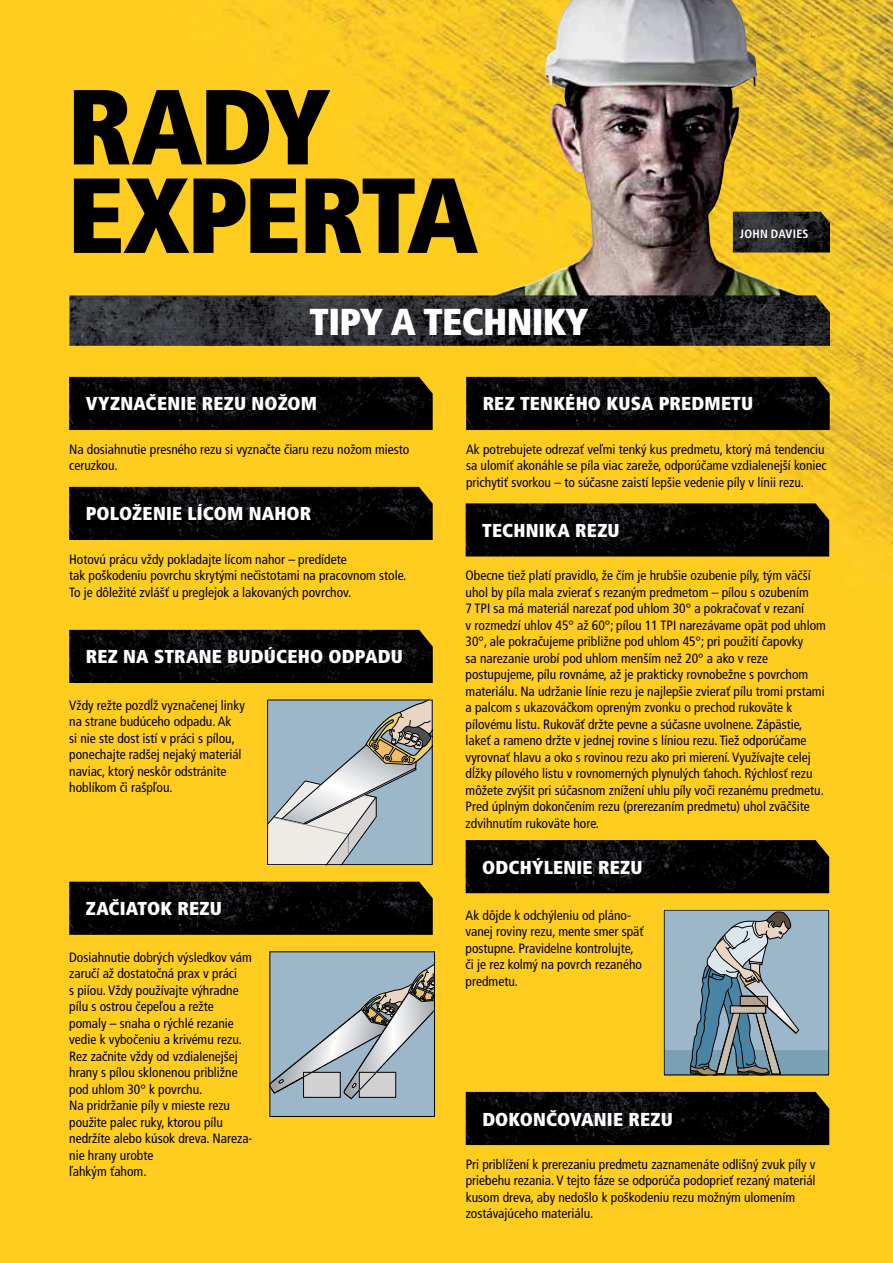
<style>
.page{position:relative;width:893px;height:1263px;background:#fff}
.page>*{position:absolute;margin:0;border:0;box-sizing:border-box;transform-origin:0 0}
.t1{font:900 condensed 106.5px/88.5px "Frutiger LT Std";letter-spacing:-.03em;color:#000}
.t2{font:900 condensed 37.5px "Frutiger CE";letter-spacing:-.02em;color:#fff}
.t3{font:900 condensed 18.75px "Frutiger CE";letter-spacing:.01em;color:#fff}
.t4{font:condensed 13.5px/16.5px "Frutiger CE";color:#000}
.t5{font:700 condensed 12px "Frutiger LT Std";letter-spacing:.02em;color:#fff}
</style>
<div class="page">
<img style="left:0;top:0;width:893px;height:1263px">
<img style="left:805px;top:28px;width:21px;height:15px">
<img style="left:805px;top:212px;width:25px;height:40px">
<img style="left:487px;top:0;width:318px;height:295px">
<img style="left:69px;top:295px;width:761px;height:51px">
<img style="left:69px;top:630px;width:364px;height:53px">
<img style="left:466px;top:840px;width:363px;height:53px">
<img style="left:69px;top:882px;width:364px;height:53px">
<img style="left:69px;top:377px;width:364px;height:53px">
<img style="left:466px;top:377px;width:364px;height:53px">
<img style="left:466px;top:503px;width:363px;height:53px">
<img style="left:69px;top:487px;width:364px;height:53px">
<img style="left:466px;top:1092px;width:363px;height:53px">
<svg style="left:269px;top:702px;width:162px;height:161px;background:#afbcc3"></svg>
<div style="left:267px;top:700px;width:166px;height:165px;border:1px solid #000"></div>
<svg style="left:666px;top:912px;width:161px;height:161px;background:#8ca4b3"></svg>
<svg style="left:271px;top:951px;width:165px;height:166px;background:#a3b3be"></svg>
<div style="left:269px;top:951px;width:166px;height:166px;border:1px solid #000"></div>
<h1 class="t1" style="left:67px;top:83px;width:412px">RADY<br>EXPERTA</h1>
<h2 class="t2" style="left:310px;top:300px;width:280px">TIPY A TECHNIKY</h2>
<p class="t5" style="left:740px;top:228px;width:70px">JOHN DAVIES</p>
<h3 class="t3" style="left:86px;top:393px;width:233px">VYZNAČENIE REZU NOŽOM</h3>
<h3 class="t3" style="left:483px;top:393px;width:272px">REZ TENKÉHO KUSA PREDMETU</h3>
<p class="t4" style="left:69px;top:441px;width:342px">Na dosiahnutie presného rezu si vyznačte čiaru rezu nožom miesto ceruzkou.</p>
<p class="t4" style="left:466px;top:441px;width:362px">Ak potrebujete odrezať veľmi tenký kus predmetu, ktorý má tendenciu sa ulomiť akonáhle se píla viac zareže, odporúčame vzdialenejší koniec prichytiť svorkou – to súčasne zaistí lepšie vedenie píly v línii rezu.</p>
<h3 class="t3" style="left:86px;top:503px;width:227px">POLOŽENIE LÍCOM NAHOR</h3>
<p class="t4" style="left:69px;top:551px;width:339px">Hotovú prácu vždy pokladajte lícom nahor – predídete<br>tak poškodeniu povrchu skrytými nečistotami na pracovnom stole.<br>To je dôležité zvlášť u preglejok a lakovaných povrchov.</p>
<h3 class="t3" style="left:86px;top:646px;width:318px">REZ NA STRANE BUDÚCEHO ODPADU</h3>
<p class="t4" style="left:69px;top:697px;width:177px">Vždy režte pozdĺž vyznačenej linky na strane budúceho odpadu. Ak<br>si nie ste dost istí v práci s pílou, ponechajte radšej nejaký materiál naviac, ktorý neskôr odstránite hoblíkom či rašpľou.</p>
<h3 class="t3" style="left:86px;top:898px;width:138px">ZAČIATOK REZU</h3>
<p class="t4" style="left:69px;top:949px;width:185px">Dosiahnutie dobrých výsledkov vám zaručí až dostatočná prax v práci<br>s piíou. Vždy používajte výhradne pílu s ostrou čepeľou a režte pomaly – snaha o rýchlé rezanie vedie k vybočeniu a krivému rezu.<br>Rez začnite vždy od vzdialenejšej hrany s pílou sklonenou približne pod uhlom 30° k povrchu.<br>Na pridržanie píly v mieste rezu použite palec ruky, ktorou pílu nedržíte alebo kúsok dreva. Nareza&shy;nie hrany urobte<br>ľahkým ťahom.</p>
<h3 class="t3" style="left:482px;top:519px;width:139px">TECHNIKA REZU</h3>
<p class="t4" style="left:466px;top:568px;width:362px">Obecne tiež platí pravidlo, že čím je hrubšie ozubenie píly, tým väčší uhol by píla mala zvierať s rezaným predmetom – pílou s ozubením<br>7 TPI sa má materiál narezať pod uhlom 30° a pokračovať v rezaní<br>v rozmedzí uhlov 45° až 60°; pílou 11 TPI narezávame opät pod uhlom 30°, ale pokračujeme približne pod uhlom 45°; pri použití čapovky<br>sa narezanie urobí pod uhlom menším než 20° a ako v reze postupujeme, pílu rovnáme, až je prakticky rovnobežne s povrchom materiálu. Na udržanie línie rezu je najlepšie zvierať pílu tromi prstami a palcom s ukazováčkom opreným zvonku o prechod rukoväte k pílovému listu. Rukoväť držte pevne a súčasne uvolnene. Zápästie, lakeť a rameno držte v jednej rovine s líniou rezu. Tiež odporúčame vyrovnať hlavu a oko s rovinou rezu ako pri mierení. Využívajte celej dĺžky pílového listu v rovnomerných plynulých ťahoch. Rýchlosť rezu môžete zvýšit pri súčasnom znížení uhlu píly voči rezanému predmetu.<br>Pred úplným dokončením rezu (prerezaním predmetu) uhol zväčšite zdvihnutím rukoväte hore.</p>
<h3 class="t3" style="left:482px;top:856px;width:162px">ODCHÝLENIE REZU</h3>
<p class="t4" style="left:466px;top:908px;width:180px">Ak dôjde k odchýleniu od pláno&shy;vanej roviny rezu, mente smer späť postupne. Pravidelne kontrolujte, či je rez kolmý na povrch rezaného predmetu.</p>
<h3 class="t3" style="left:482px;top:1108px;width:192px">DOKONČOVANIE REZU</h3>
<p class="t4" style="left:466px;top:1156px;width:351px">Pri priblížení k prerezaniu predmetu zaznamenáte odlišný zvuk píly v priebehu rezania. V tejto fáze se odporúča podoprieť rezaný materiál kusom dreva, aby nedošlo k poškodeniu rezu možným ulomením zostávajúceho materiálu.</p>
</div>
